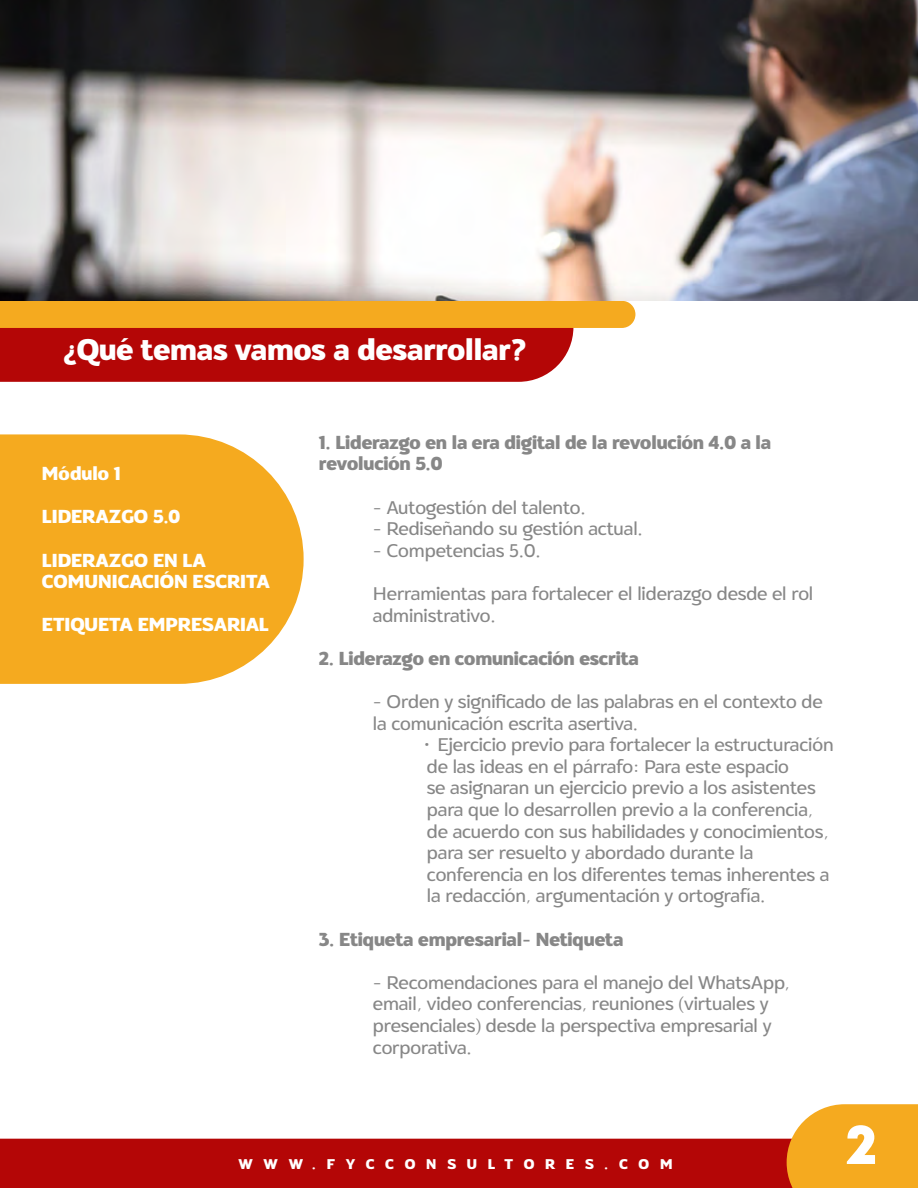
<style>
.page{position:relative;width:918px;height:1188px;background:#fff}
.page>*{position:absolute;margin:0;border:0;box-sizing:border-box;transform-origin:0 0}
.t1{font:800 57px "Mont";color:#fff}
.t2{font:700 28.5px "Oliviar Sans";color:#fff}
.t3{font:300 18px/21.6px "Oliviar Sans";letter-spacing:-.005em;color:#878787}
.t4{font:700 18px/21.6px "Oliviar Sans";letter-spacing:-.005em;color:#878787}
.t5{font:700 18px/21.6px "Oliviar Sans";color:#fff}
.t6{font:700 13.5px "Oliviar Sans";letter-spacing:.8em;color:#fff}
</style>
<div class="page">
<div style="left:0;top:1139px;width:787px;height:49px;background:#b40606"></div>
<svg style="left:787px;top:1104px;width:131px;height:84px;background:#f5ae2d"></svg>
<svg style="left:0;top:434px;width:304px;height:250px;background:#f5af2e"></svg>
<div style="left:0;top:328px;width:573px;height:54px;background:#b40606"></div>
<div style="left:0;top:301px;width:635px;height:27px;background:#f5aa1f"></div>
<img style="left:0;top:0;width:918px;height:301px">
<h2 class="t2" style="left:64px;top:332px;width:464px">¿Qué temas vamos a desarrollar?</h2>
<p class="t5" style="left:42px;top:463px;width:81px">Módulo 1</p>
<p class="t5" style="left:42px;top:506px;width:140px">LIDERAZGO 5.0</p>
<p class="t5" style="left:42px;top:550px;width:229px">LIDERAZGO EN LA<br>COMUNICACIÓN ESCRITA</p>
<p class="t5" style="left:42px;top:614px;width:228px">ETIQUETA EMPRESARIAL</p>
<p class="t4" style="left:319px;top:432px;width:454px">1. Liderazgo en la era digital de la revolución 4.0 a la revolución 5.0</p>
<p class="t3" style="left:373px;top:497px;width:215px">- Autogestión del talento.</p>
<p class="t3" style="left:373px;top:518px;width:272px">- Rediseñando su gestión actual.</p>
<p class="t3" style="left:373px;top:540px;width:169px">- Competencias 5.0.</p>
<p class="t3" style="left:373px;top:583px;width:442px">Herramientas para fortalecer el liderazgo desde el rol administrativo.</p>
<p class="t4" style="left:319px;top:648px;width:321px">2. Liderazgo en comunicación escrita</p>
<p class="t3" style="left:373px;top:691px;width:451px">- Orden y significado de las palabras en el contexto de la comunicación escrita asertiva.</p>
<p class="t3" style="left:427px;top:734px;width:408px">• Ejercicio previo para fortalecer la estructuración de las ideas en el párrafo: Para este espacio<br>se asignaran un ejercicio previo a los asistentes para que lo desarrollen previo a la conferencia, de acuerdo con sus habilidades y conocimientos, para ser resuelto y abordado durante la conferencia en los diferentes temas inherentes a la redacción, argumentación y ortografía.</p>
<p class="t4" style="left:319px;top:929px;width:306px">3. Etiqueta empresarial- Netiqueta</p>
<p class="t3" style="left:373px;top:972px;width:418px">- Recomendaciones para el manejo del WhatsApp, email, video conferencias, reuniones (virtuales y presenciales) desde la perspectiva empresarial y corporativa.</p>
<p class="t6" style="left:238px;top:1155px;width:436px">WWW.FYCCONSULTORES.COM</p>
<h1 class="t1" style="left:845px;top:1107px;width:34px">2</h1>
</div>
